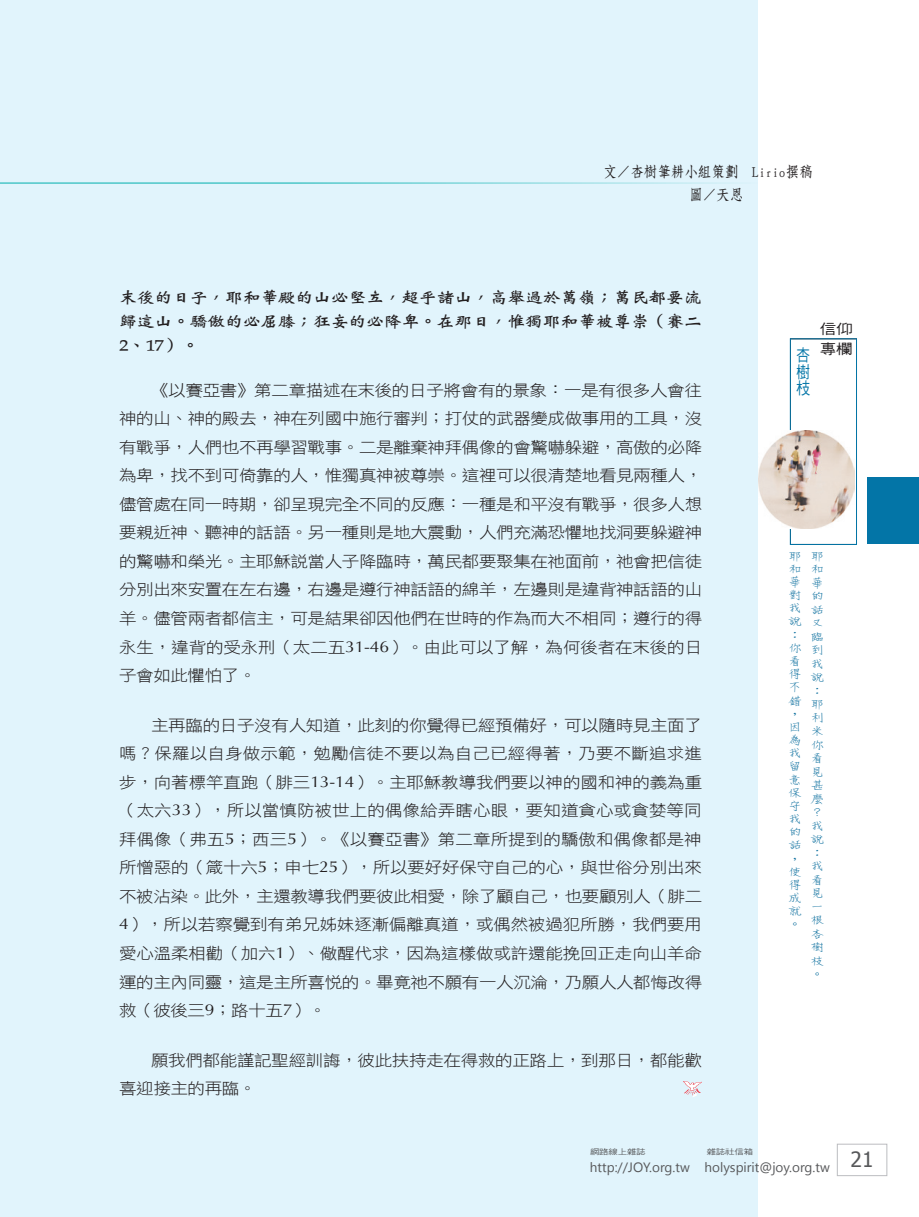
<style>
.page{position:relative;width:919px;height:1217px;background:#fff}
.page>*{position:absolute;margin:0;border:0;box-sizing:border-box;transform-origin:0 0}
.t1{font:21px "Tahoma";color:#57585a}
.t2{font:16.5px/16.5px "DF Hei W5 WIN BF";color:#0375a7;text-align:justify;scale:.85 1}
.Normal經文-首{font:16.2px/24px "DF Wei Bei W7 WINP BF";letter-spacing:-.02em;color:#231f20;text-align:justify;scale:1.11 1}
.t3{font:15.75px/28.5px "DF Hei W3 WIN BF";letter-spacing:-.025em;color:#231f20;text-align:justify;scale:1.11 1}
.作者{font:15px "DF Fang Song W6 WIN BF";color:#231f20;scale:.9 1}
.t4{font:14.1px "DF Hei W5 WIN BF";color:#231f20;scale:1.18 1}
.Normal-小字{font:13.5px/13.5px "DF Ya W3 WIN BF";color:#1373a1;scale:1.11 1}
.t5{font:13.5px "Segoe UI";color:#57585a}
.t6{font:7.5px "DF Hei W5 WIN BF";letter-spacing:-.015em;color:#57585a;scale:1.25 1}
.s1{font-family:"Optima"}
</style>
<div class="page">
<div style="left:837px;top:1143px;width:50px;height:32px;border:1px solid #bcbdc0"></div>
<div style="left:790px;top:338px;width:66px;height:206px;border:1px solid #0375a7"></div>
<img style="left:758px;top:430px;width:96px;height:98px">
<div style="left:867px;top:477px;width:51px;height:66px;background:#0375a7"></div>
<div style="left:0;top:0;width:757px;height:1216px;background:#e1f4fc"></div>
<hr style="left:0;top:183px;width:757px;height:1px;background:#00afad">
<svg style="left:683px;top:1081px;width:19px;height:16px"></svg>
<p class="作者" style="left:603px;top:164px;width:234px">文／杏樹筆耕小組策劃 Lirio撰稿</p>
<p class="作者" style="left:689px;top:187px;width:61px">圖／天恩</p>
<p class="Normal經文-首" style="left:119px;top:285px;width:526px">末後的日子，耶和華殿的山必堅立，超乎諸山，高舉過於萬嶺；萬民都要流歸這山。驕傲的必屈膝；狂妄的必降卑。在那日，惟獨耶和華被尊崇（賽二2、17）。</p>
<p class="t3" style="left:119px;top:376px;width:527px;text-indent:32px">《以賽亞書》第二章描述在末後的日子將會有的景象：一是有很多人會往神的山、神的殿去，神在列國中施行審判；打仗的武器變成做事用的工具，沒有戰爭，人們也不再學習戰事。二是離棄神拜偶像的會驚嚇躲避，高傲的必降為卑，找不到可倚靠的人，惟獨真神被尊崇。這裡可以很清楚地看見兩種人，儘管處在同一時期，卻呈現完全不同的反應：一種是和平沒有戰爭，很多人想要親近神、聽神的話語。另一種則是地大震動，人們充滿恐懼地找洞要躲避神的驚嚇和榮光。主耶穌說當人子降臨時，萬民都要聚集在祂面前，祂會把信徒分別出來安置在左右邊，右邊是遵行神話語的綿羊，左邊則是違背神話語的山羊。儘管兩者都信主，可是結果卻因他們在世時的作為而大不相同；遵行的得永生，違背的受永刑（太二五<span class="s1">31-46</span>）。由此可以了解，為何後者在末後的日子會如此懼怕了。</p>
<p class="t3" style="left:119px;top:710px;width:527px;text-indent:32px">主再臨的日子沒有人知道，此刻的你覺得已經預備好，可以隨時見主面了嗎？保羅以自身做示範，勉勵信徒不要以為自己已經得著，乃要不斷追求進步，向著標竿直跑（腓三<span class="s1">13-14</span>）。主耶穌教導我們要以神的國和神的義為重（太六<span class="s1">33</span>），所以當慎防被世上的偶像給弄瞎心眼，要知道貪心或貪婪等同拜偶像（弗五<span class="s1">5</span>；西三<span class="s1">5</span>）。《以賽亞書》第二章所提到的驕傲和偶像都是神所憎惡的（箴十六<span class="s1">5</span>；申七<span class="s1">25</span>），所以要好好保守自己的心，與世俗分別出來不被沾染。此外，主還教導我們要彼此相愛，除了顧自己，也要顧別人（腓二<span class="s1">4</span>），所以若察覺到有弟兄姊妹逐漸偏離真道，或偶然被過犯所勝，我們要用愛心溫柔相勸（加六<span class="s1">1</span>）、儆醒代求，因為這樣做或許還能挽回正走向山羊命運的主內同靈，這是主所喜悅的。畢竟祂不願有一人沉淪，乃願人人都悔改得救（彼後三<span class="s1">9</span>；路十五<span class="s1">7</span>）。</p>
<p class="t3" style="left:119px;top:1045px;width:526px;text-indent:32px">願我們都能謹記聖經訓誨，彼此扶持走在得救的正路上，到那日，都能歡喜迎接主的再臨。</p>
<p class="t4" style="left:819px;top:322px;width:29px">信仰</p>
<p class="t2" style="left:796px;top:347px;width:18px">杏樹枝</p>
<p class="t4" style="left:819px;top:342px;width:29px">專欄</p>
<p class="Normal-小字" style="left:787px;top:549px;width:14px">耶和華對我說：你看得不錯，因為我留意保守我的話，使得成就。</p>
<p class="Normal-小字" style="left:809px;top:548px;width:14px">耶和華的話又臨到我說：耶利米你看見甚麼？我說：我看見一根杏樹枝。</p>
<p class="t6" style="left:590px;top:1147px;width:46px">網路線上雜誌</p>
<p class="t6" style="left:706px;top:1147px;width:39px">雜誌社信箱</p>
<p class="t5" style="left:590px;top:1157px;width:241px">http://JOY.org.tw holyspirit@joy.org.tw</p>
<h1 class="t1" style="left:850px;top:1144px;width:24px">21</h1>
</div>
